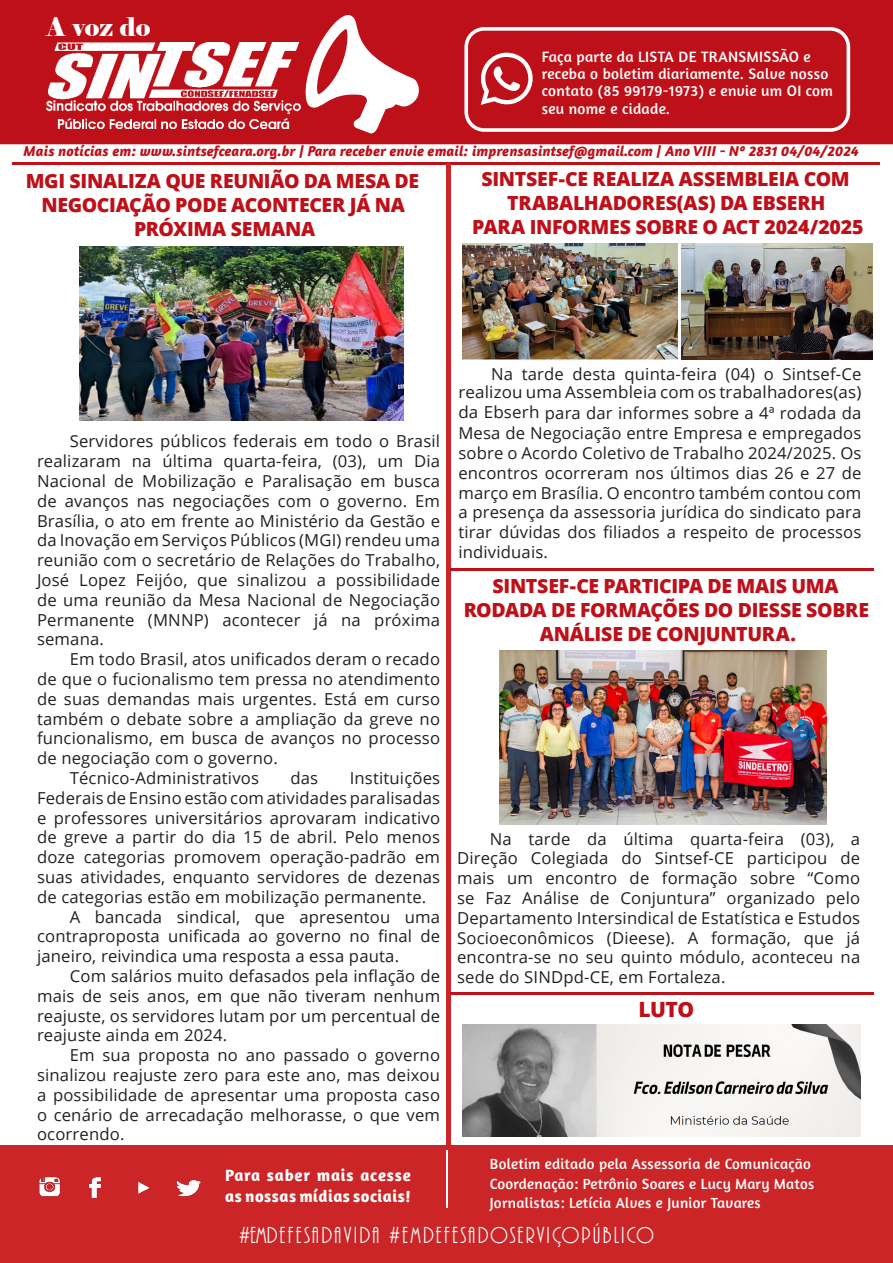
<style>
.page{position:relative;width:893px;height:1263px;background:#fff}
.page>*{position:absolute;margin:0;border:0;box-sizing:border-box;transform-origin:0 0}
.t1{font:25.65px "Elephant";color:#fff}
.t2{font:24px "ARBONNIE";letter-spacing:.09em;color:#fff}
.t3{font:800 21px "Open Sans";color:#bd1019}
.t4{font:800 19.5px/24px "Open Sans";letter-spacing:-.015em;color:#bd1019;text-align:center}
.t5{font:700 16.8px/20.1px "Amaranth";letter-spacing:.03em;color:#fff}
.t6{font:16.5px/19.8px "Open Sans";letter-spacing:.01em;color:#231f20;text-align:justify}
.t7{font:15.3px/17.4px "Amaranth";letter-spacing:.02em;color:#fff}
.t8{font:15px "Amaranth";letter-spacing:.02em;color:#fff}
.t9{font:italic 700 14.7px "Amaranth";letter-spacing:.01em;color:#bd1019}
</style>
<div class="page">
<div style="left:0;top:0;width:893px;height:144px;background:#bd1019"></div>
<svg style="left:302px;top:12px;width:118px;height:122px"></svg>
<div style="left:0;top:1145px;width:893px;height:118px;background:#cb2527"></div>
<img style="left:46px;top:42px;width:254px;height:86px">
<hr style="left:12px;top:162px;width:867px;height:2px;background:#bd1019">
<hr style="left:446px;top:1150px;width:2px;height:57px;background:#fff">
<img style="left:39px;top:1177px;width:162px;height:21px">
<div style="left:464px;top:27px;width:386px;height:105px;border:4px solid #fff;border-radius:18px"></div>
<svg style="left:476px;top:53px;width:59px;height:52px"></svg>
<hr style="left:446px;top:163px;width:4px;height:982px;background:#cb2527">
<hr style="left:450px;top:992px;width:424px;height:2px;background:#bd1019">
<img style="left:462px;top:244px;width:216px;height:116px">
<img style="left:682px;top:244px;width:191px;height:115px">
<hr style="left:450px;top:568px;width:424px;height:2px;background:#bd1019">
<img style="left:499px;top:650px;width:327px;height:174px">
<img style="left:80px;top:246px;width:323px;height:174px">
<img style="left:462px;top:1025px;width:398px;height:112px">
<p class="t1" style="left:46px;top:11px;width:105px">A voz do</p>
<p class="t7" style="left:542px;top:47px;width:293px">Faça parte da LISTA DE TRANSMISSÃO e receba o boletim diariamente. Salve nosso contato (85 99179-1973) e envie um OI com seu nome e cidade.</p>
<p class="t9" style="left:24px;top:142px;width:837px">Mais notícias em: www.sintsefceara.org.br | Para receber envie email: imprensasintsef@gmail.com | Ano VIII - Nº 2831 04/04/2024</p>
<p class="t4" style="left:26px;top:168px;width:395px">MGI SINALIZA QUE REUNIÃO DA MESA DE<br>NEGOCIAÇÃO PODE ACONTECER JÁ NA<br>PRÓXIMA SEMANA</p>
<p class="t4" style="left:481px;top:166px;width:370px">SINTSEF-CE REALIZA ASSEMBLEIA COM<br>TRABALHADORES(AS) DA EBSERH</p>
<p class="t4" style="left:472px;top:214px;width:393px">PARA INFORMES SOBRE O ACT 2024/2025</p>
<p class="t6" style="left:37px;top:431px;width:405px;text-indent:33px">Servidores públicos federais em todo o Brasil realizaram na última quarta-feira, (03), um Dia Nacional de Mobilização e Paralisação em busca de avanços nas negociações com o governo. Em Brasília, o ato em frente ao Ministério da Gestão e da Inovação em Serviços Públicos (MGI) rendeu uma reunião com o secretário de Relações do Trabalho, José Lopez Feijóo, que sinalizou a possibilidade de uma reunião da Mesa Nacional de Negociação Permanente (MNNP) acontecer já na próxima semana.</p>
<p class="t6" style="left:37px;top:649px;width:405px;text-indent:33px">Em todo Brasil, atos unificados deram o recado de que o fucionalismo tem pressa no atendimento de suas demandas mais urgentes. Está em curso também o debate sobre a ampliação da greve no funcionalismo, em busca de avanços no processo de negociação com o governo.</p>
<p class="t6" style="left:70px;top:768px;width:191px">Técnico-Administrativos</p>
<p class="t6" style="left:290px;top:768px;width:29px">das</p>
<p class="t6" style="left:37px;top:768px;width:405px;text-indent:313px">Instituições Federais de Ensino estão com atividades paralisadas e professores universitários aprovaram indicativo de greve a partir do dia 15 de abril. Pelo menos doze categorias promovem operação-padrão em suas atividades, enquanto servidores de dezenas de categorias estão em mobilização permanente.</p>
<p class="t6" style="left:37px;top:906px;width:405px;text-indent:33px">A bancada sindical, que apresentou uma contraproposta unificada ao governo no final de janeiro, reivindica uma resposta a essa pauta.</p>
<p class="t6" style="left:37px;top:966px;width:405px;text-indent:33px">Com salários muito defasados pela inflação de mais de seis anos, em que não tiveram nenhum reajuste, os servidores lutam por um percentual de reajuste ainda em 2024.</p>
<p class="t6" style="left:37px;top:1045px;width:405px;text-indent:33px">Em sua proposta no ano passado o governo sinalizou reajuste zero para este ano, mas deixou a possibilidade de apresentar uma proposta caso o cenário de arrecadação melhorasse, o que vem ocorrendo.</p>
<p class="t5" style="left:225px;top:1165px;width:187px">Para saber mais acesse as nossas mídias sociais!</p>
<p class="t6" style="left:458px;top:364px;width:405px;line-height:18.3px;text-align:right">Na tarde desta quinta-feira (04) o Sintsef-Ce realizou uma Assembleia com os trabalhadores(as)</p>
<p class="t6" style="left:458px;top:403px;width:405px">da Ebserh para dar informes sobre a 4ª rodada da Mesa de Negociação entre Empresa e empregados sobre o Acordo Coletivo de Trabalho 2024/2025. Os encontros ocorreram nos últimos dias 26 e 27 de março em Brasília. O encontro também contou com a presença da assessoria jurídica do sindicato para tirar dúvidas dos filiados a respeito de processos individuais.</p>
<p class="t4" style="left:464px;top:572px;width:407px">SINTSEF-CE PARTICIPA DE MAIS UMA<br>RODADA DE FORMAÇÕES DO DIESSE SOBRE<br>ANÁLISE DE CONJUNTURA.</p>
<p class="t6" style="left:457px;top:828px;width:405px;text-indent:33px">Na tarde da última quarta-feira (03), a Direção Colegiada do Sintsef-CE participou de mais um encontro de formação sobre “Como se Faz Análise de Conjuntura” organizado pelo Departamento Intersindical de Estatística e Estudos Socioeconômicos (Dieese). A formação, que já encontra-se no seu quinto módulo, aconteceu na sede do SINDpd-CE, em Fortaleza.</p>
<p class="t3" style="left:638px;top:993px;width:57px">LUTO</p>
<p class="t8" style="left:490px;top:1155px;width:323px">Boletim editado pela Assessoria de Comunicação</p>
<p class="t8" style="left:490px;top:1175px;width:326px">Coordenação: Petrônio Soares e Lucy Mary Matos</p>
<p class="t8" style="left:490px;top:1194px;width:272px">Jornalistas: Letícia Alves e Junior Tavares</p>
<p class="t2" style="left:239px;top:1223px;width:416px">#EMDEFESADAVIDA #EMDEFESADOSERVIÇOPÚBLICO</p>
</div>
